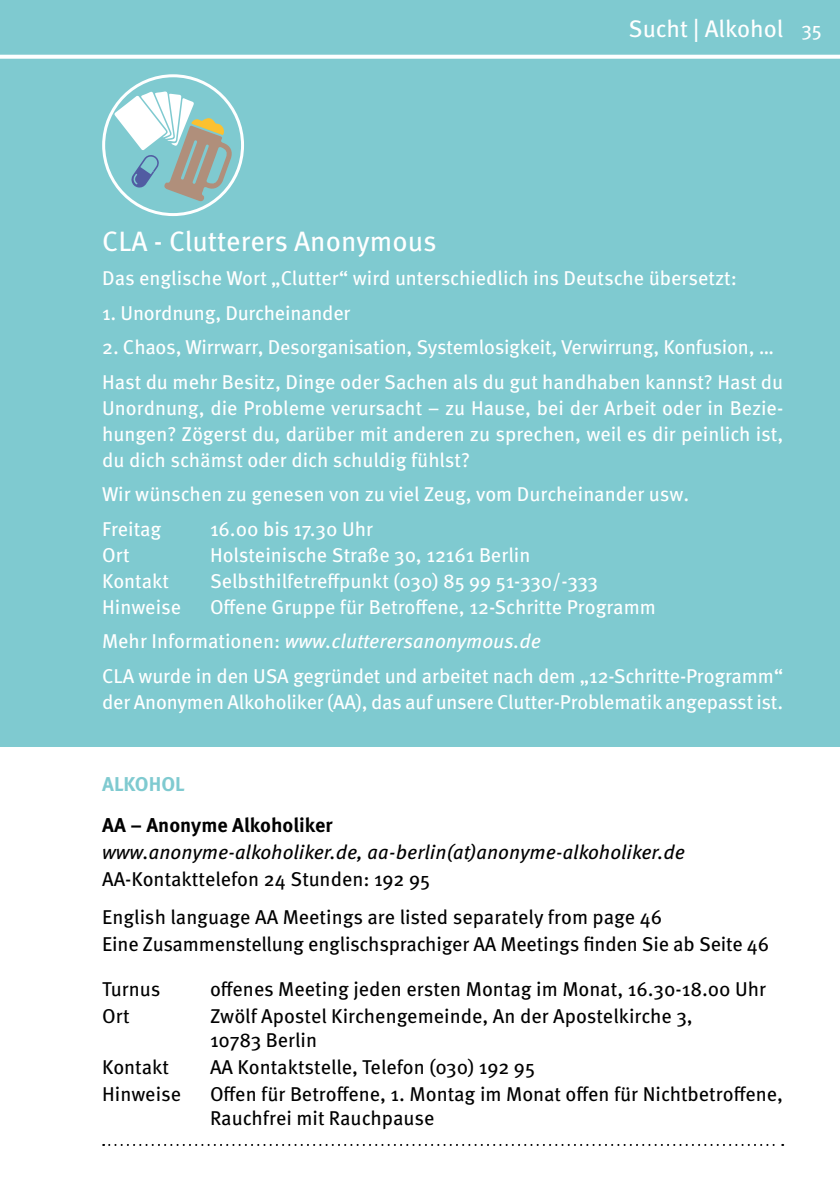
<style>
.page{position:relative;width:840px;height:1191px;background:#fff}
.page>*{position:absolute;margin:0;border:0;box-sizing:border-box;transform-origin:0 0}
.t1{font:28px "Meta Pro";color:#fff}
.t2{font:24px "Meta Pro";color:#fff}
.t3{font:20px/34.4px "Meta Pro";letter-spacing:-.01em;color:#fff}
.t4{font:20px/24px "Meta Pro";color:#000}
.t5{font:italic 20px "Meta Pro";color:#000}
.t6{font:700 20px "Meta Pro";color:#000}
.t7{font:700 20px "Meta Pro";color:#7fcad0}
.s1{font-size:20px}
.s2{font-style:italic}
</style>
<div class="page">
<div style="left:0;top:57px;width:839px;height:690px;background:#7fcad0"></div>
<div style="left:0;top:0;width:839px;height:57px;background:#7fcad0"></div>
<svg style="left:0;top:55px;width:839px;height:4px;background:#f5fbfb"></svg>
<svg style="left:104px;top:76px;width:138px;height:139px"></svg>
<div style="left:102px;top:74px;width:142px;height:142px;border:3px solid #fff;border-radius:50%"></div>
<svg style="left:114px;top:91px;width:119px;height:110px"></svg>
<svg style="left:103px;top:1144px;width:679px;height:2px"></svg>
<p class="t2" style="left:628px;top:14px;width:195px">Sucht | Alkohol <span class="s1">35</span></p>
<h1 class="t1" style="left:102px;top:223px;width:336px">CLA - Clutterers Anonymous</h1>
<p class="t3" style="left:102px;top:261px;width:636px">Das englische Wort „Clutter“ wird unterschiedlich ins Deutsche übersetzt:</p>
<p class="t3" style="left:102px;top:296px;width:250px">1. Unordnung, Durcheinander</p>
<p class="t3" style="left:102px;top:330px;width:682px">2. Chaos, Wirrwarr, Desorganisation, Systemlosigkeit, Verwirrung, Konfusion, …<br>Hast du mehr Besitz, Dinge oder Sachen als du gut handhaben kannst? Hast du</p>
<p class="t3" style="left:102px;top:395px;width:682px;line-height:26px;text-align:justify">Unordnung, die Probleme verursacht – zu Hause, bei der Arbeit oder in Bezie&shy;hungen? Zögerst du, darüber mit anderen zu sprechen, weil es dir peinlich ist, du dich schämst oder dich schuldig fühlst?</p>
<p class="t3" style="left:102px;top:477px;width:588px">Wir wünschen zu genesen von zu viel Zeug, vom Durcheinander usw.<br>Freitag</p>
<p class="t3" style="left:210px;top:512px;width:164px">16.00 bis 17.30 Uhr</p>
<p class="t3" style="left:102px;top:538px;width:29px">Ort</p>
<p class="t3" style="left:210px;top:538px;width:322px">Holsteinische Straße 30, 12161 Berlin</p>
<p class="t3" style="left:102px;top:564px;width:68px">Kontakt</p>
<p class="t3" style="left:210px;top:564px;width:389px">Selbsthilfetreffpunkt (030) 85 99 51-330/-333</p>
<p class="t3" style="left:102px;top:590px;width:80px">Hinweise</p>
<p class="t3" style="left:102px;top:590px;width:682px;text-indent:108px">Offene Gruppe für Betroffene, 12-Schritte Programm<br>Mehr Informationen: <span class="s2">www.clutterersanonymous.de<br></span>CLA wurde in den USA gegründet und arbeitet nach dem „12-Schritte-Programm“</p>
<p class="t3" style="left:102px;top:685px;width:682px">der Anonymen Alkoholiker (AA), das auf unsere Clutter-Problematik angepasst ist.</p>
<p class="t7" style="left:102px;top:771px;width:84px">ALKOHOL</p>
<p class="t6" style="left:102px;top:812px;width:232px">AA – Anonyme Alkoholiker</p>
<p class="t5" style="left:102px;top:839px;width:584px">www.anonyme-alkoholiker.de, aa-berlin(at)anonyme-alkoholiker.de</p>
<p class="t4" style="left:102px;top:861px;width:561px;line-height:37.6px">AA-Kontakttelefon 24 Stunden: 192 95<br>English language AA Meetings are listed separately from page 46</p>
<p class="t4" style="left:102px;top:932px;width:668px">Eine Zusammenstellung englischsprachiger AA Meetings finden Sie ab Seite 46</p>
<p class="t4" style="left:102px;top:978px;width:60px">Turnus</p>
<p class="t4" style="left:210px;top:978px;width:557px">offenes Meeting jeden ersten Montag im Monat, 16.30-18.00 Uhr</p>
<p class="t4" style="left:102px;top:1004px;width:29px">Ort</p>
<p class="t4" style="left:210px;top:1004px;width:484px">Zwölf Apostel Kirchengemeinde, An der Apostelkirche 3,<br>10783 Berlin</p>
<p class="t4" style="left:102px;top:1055px;width:68px">Kontakt</p>
<p class="t4" style="left:210px;top:1055px;width:326px">AA Kontaktstelle, Telefon (030) 192 95</p>
<p class="t4" style="left:102px;top:1082px;width:80px">Hinweise</p>
<p class="t4" style="left:210px;top:1082px;width:574px">Offen für Betroffene, 1. Montag im Monat offen für Nichtbetroffene,<br>Rauchfrei mit Rauchpause</p>
</div>
